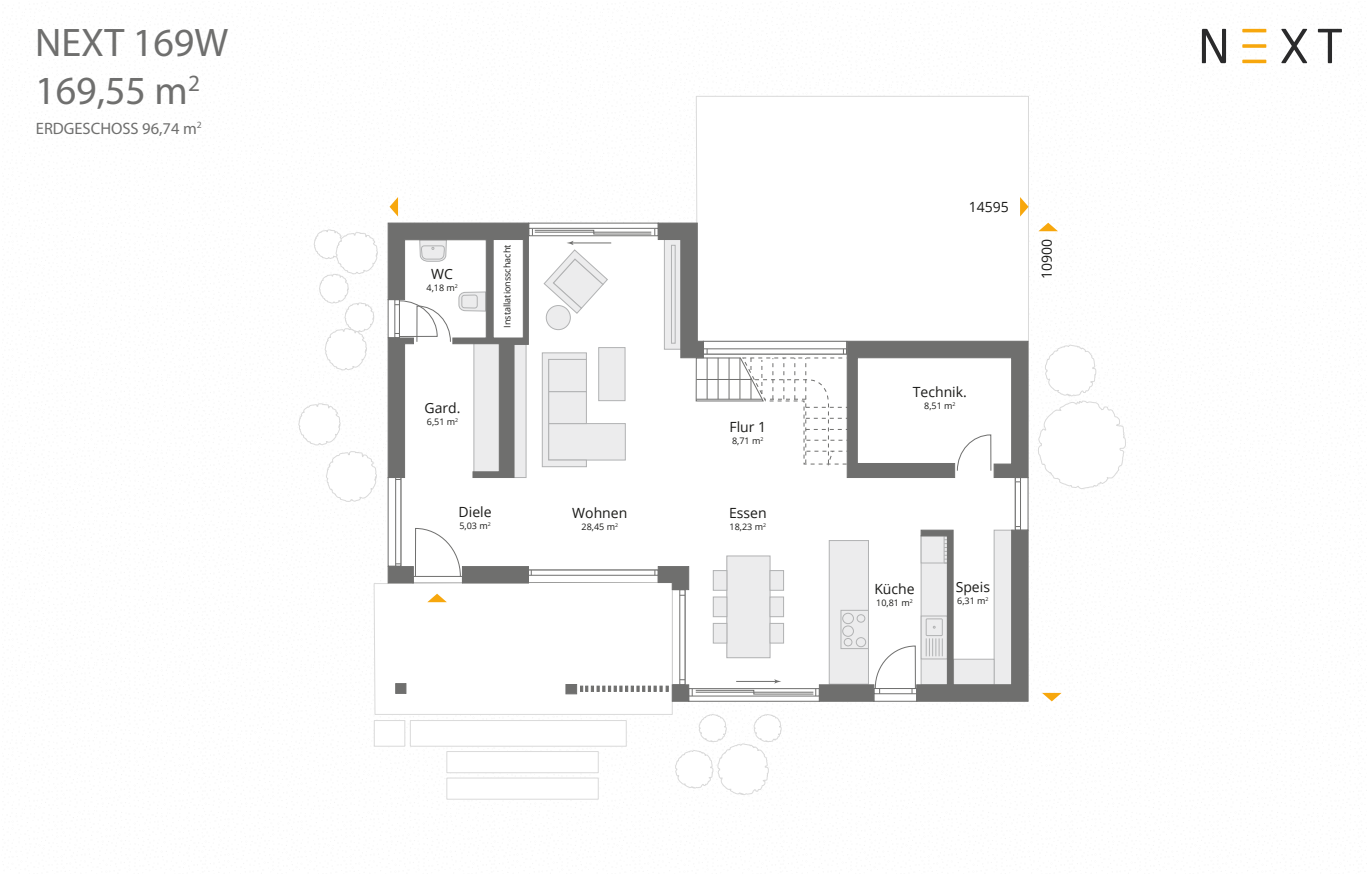
<style>
.page{position:relative;width:1367px;height:874px;background:#fff}
.page>*{position:absolute;margin:0;border:0;box-sizing:border-box;transform-origin:0 0}
.t1{font:40px/48px "Myriad Pro";color:#6f6f6e}
.t2{font:16.4px "Myriad Pro";color:#6f6f6e}
.t3{font:14px "Open Sans";color:#1a1a18}
.t4{font:9px "Open Sans";color:#1a1a18}
</style>
<div class="page">
<svg style="left:696px;top:95px;width:333px;height:247px"></svg>
<svg style="left:1020px;top:482px;width:1px;height:44px"></svg>
<div style="left:1015px;top:477px;width:5px;height:53px;border:1px solid #6f6f6e"></div>
<div style="left:688px;top:688px;width:131px;height:7px;background:#d9d9d8"></div>
<div style="left:688px;top:688px;width:131px;height:8px;border:1px solid #6f6f6e"></div>
<div style="left:388px;top:477px;width:13px;height:89px;border:1px solid #6f6f6e"></div>
<div style="left:395px;top:477px;width:6px;height:89px;border:1px solid #6f6f6e"></div>
<div style="left:829px;top:540px;width:39px;height:144px;background:#ececed;border:1px solid #b1b2b3"></div>
<svg style="left:1038px;top:344px;width:88px;height:145px"></svg>
<svg style="left:298px;top:403px;width:79px;height:99px"></svg>
<svg style="left:314px;top:229px;width:64px;height:142px"></svg>
<svg style="left:389px;top:197px;width:9px;height:19px"></svg>
<svg style="left:1020px;top:197px;width:8px;height:19px"></svg>
<svg style="left:1039px;top:222px;width:18px;height:9px"></svg>
<svg style="left:1042px;top:692px;width:19px;height:9px"></svg>
<svg style="left:1242px;top:29px;width:24px;height:3px"></svg>
<svg style="left:1242px;top:44px;width:24px;height:4px"></svg>
<svg style="left:1242px;top:60px;width:24px;height:3px"></svg>
<svg style="left:1201px;top:29px;width:24px;height:34px"></svg>
<svg style="left:1317px;top:29px;width:24px;height:34px"></svg>
<svg style="left:1281px;top:29px;width:25px;height:34px"></svg>
<svg style="left:874px;top:526px;width:154px;height:175px"></svg>
<div style="left:819px;top:684px;width:55px;height:17px;background:#6f6f6e;border:1px solid #6f6f6e"></div>
<svg style="left:387px;top:222px;width:641px;height:260px"></svg>
<svg style="left:373px;top:527px;width:443px;height:270px"></svg>
<svg style="left:842px;top:613px;width:24px;height:33px"></svg>
<div style="left:840px;top:609px;width:28px;height:39px;border:1px solid #b1b2b3"></div>
<div style="left:844px;top:638px;width:8px;height:7px;background:#ececed;border-radius:50%"></div>
<div style="left:844px;top:638px;width:8px;height:7px;border:1px solid #b1b2b3;border-radius:50%"></div>
<div style="left:857px;top:614px;width:7px;height:8px;background:#ececed;border-radius:50%"></div>
<div style="left:856px;top:614px;width:9px;height:8px;border:1px solid #b1b2b3;border-radius:50%"></div>
<div style="left:856px;top:637px;width:9px;height:9px;background:#ececed;border-radius:50%"></div>
<div style="left:856px;top:637px;width:9px;height:9px;border:1px solid #b1b2b3;border-radius:50%"></div>
<div style="left:842px;top:613px;width:11px;height:10px;background:#ececed;border-radius:50%"></div>
<div style="left:842px;top:612px;width:11px;height:11px;border:1px solid #b1b2b3;border-radius:50%"></div>
<div style="left:842px;top:625px;width:11px;height:11px;background:#ececed;border-radius:50%"></div>
<div style="left:842px;top:625px;width:11px;height:11px;border:1px solid #b1b2b3;border-radius:50%"></div>
<div style="left:447px;top:751px;width:151px;height:21px;background:#fff"></div>
<div style="left:446px;top:750px;width:152px;height:22px;border:1px solid #dadada"></div>
<div style="left:447px;top:777px;width:151px;height:21px;background:#fff"></div>
<div style="left:446px;top:777px;width:152px;height:22px;border:1px solid #dadada"></div>
<div style="left:410px;top:720px;width:216px;height:25px;background:#fff"></div>
<div style="left:410px;top:719px;width:216px;height:27px;border:1px solid #dadada"></div>
<div style="left:374px;top:720px;width:31px;height:25px;background:#fff"></div>
<div style="left:374px;top:719px;width:31px;height:27px;border:1px solid #dadada"></div>
<h1 class="t1" style="left:35px;top:18px;width:194px">NEXT 169W<br>169,55 m<sup>2</sup></h1>
<h2 class="t2" style="left:36px;top:118px;width:167px">ERDGESCHOSS 96,74 m<sup>2</sup></h2>
<h3 class="t3" style="left:431px;top:264px;width:23px">WC</h3>
<p class="t4" style="left:426px;top:281px;width:33px">4,18 m<sup>2</sup></p>
<h3 class="t3" style="left:424px;top:398px;width:37px">Gard.</h3>
<p class="t4" style="left:427px;top:415px;width:33px">6,51 m<sup>2</sup></p>
<p class="t4" style="left:501px;top:327px;width:84px;rotate:-90deg">Installationsschacht</p>
<h3 class="t3" style="left:458px;top:502px;width:34px">Diele</h3>
<p class="t4" style="left:459px;top:519px;width:33px">5,03 m<sup>2</sup></p>
<h3 class="t3" style="left:572px;top:503px;width:57px">Wohnen</h3>
<p class="t4" style="left:581px;top:520px;width:38px">28,45 m<sup>2</sup></p>
<h3 class="t3" style="left:729px;top:416px;width:38px">Flur 1</h3>
<p class="t4" style="left:732px;top:434px;width:33px">8,71 m<sup>2</sup></p>
<h3 class="t3" style="left:729px;top:503px;width:39px">Essen</h3>
<p class="t4" style="left:729px;top:520px;width:38px">18,23 m<sup>2</sup></p>
<h3 class="t3" style="left:968px;top:197px;width:42px">14595</h3>
<h3 class="t3" style="left:1037px;top:279px;width:42px;rotate:-90deg">10900</h3>
<h3 class="t3" style="left:912px;top:382px;width:56px">Technik.</h3>
<p class="t4" style="left:924px;top:399px;width:33px">8,51 m<sup>2</sup></p>
<h3 class="t3" style="left:874px;top:578px;width:42px">Küche</h3>
<p class="t4" style="left:876px;top:595px;width:38px">10,81 m<sup>2</sup></p>
<h3 class="t3" style="left:955px;top:577px;width:36px">Speis</h3>
<p class="t4" style="left:957px;top:594px;width:33px">6,31 m<sup>2</sup></p>
</div>
